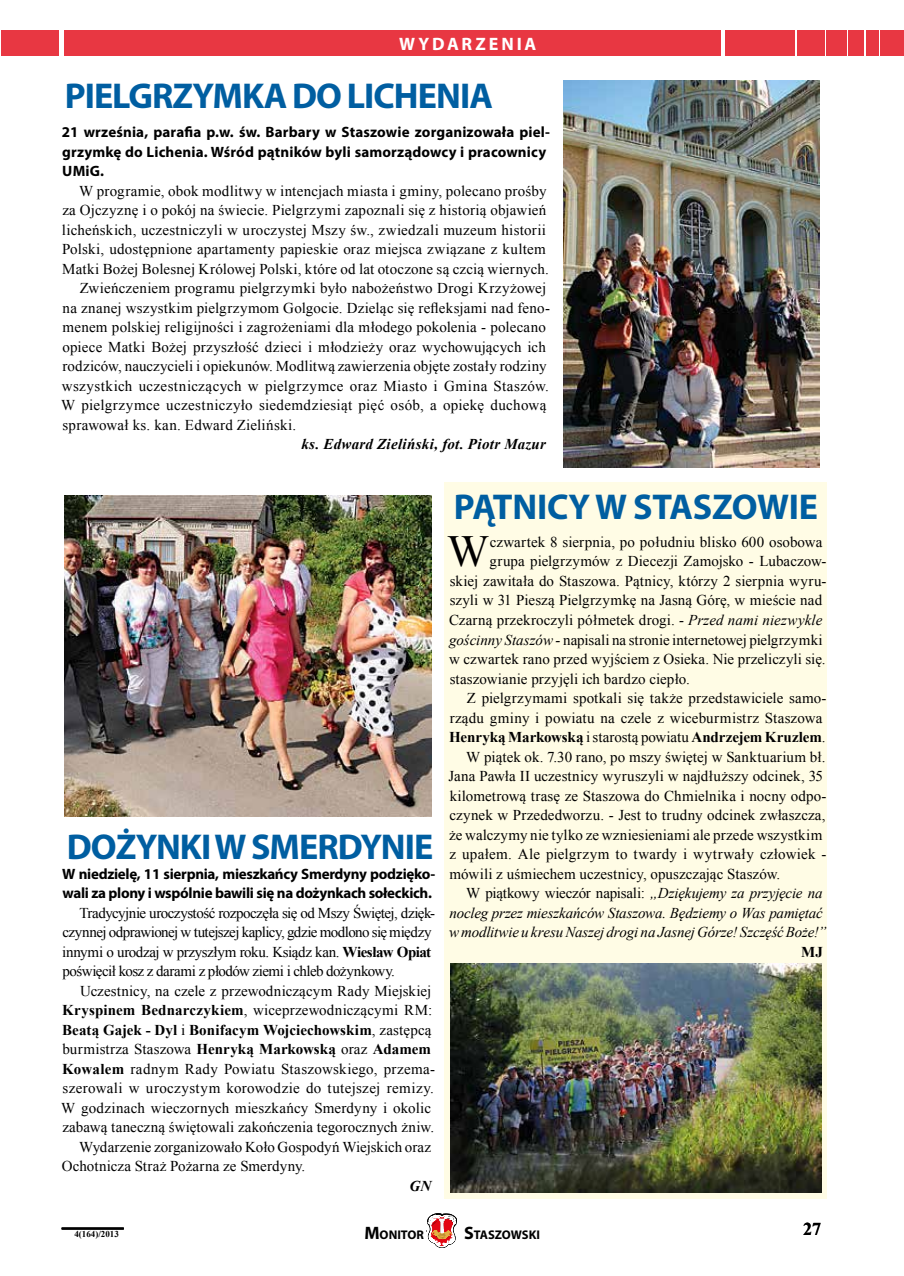
<style>
.page{position:relative;width:904px;height:1276px;background:#fff}
.page>*{position:absolute;margin:0;border:0;box-sizing:border-box;transform-origin:0 0}
.t1{font:44.4px "Times New Roman";color:#000}
.t2{font:700 36px "Myriad Pro";letter-spacing:-.025em;color:#005ea1}
.t3{font:700 36px "Myriad Pro";letter-spacing:-.005em;color:#005ea1}
.t4{font:700 18px "Myriad Pro";letter-spacing:.155em;color:#fff}
.t5{font:700 18px "Times New Roman";color:#000}
.t6{font:15px "Times New Roman";letter-spacing:.01em;color:#000}
.t7{font:15px/19.5px "Times New Roman";letter-spacing:-.035em;color:#000}
.t8{font:700 15px/19.5px "Myriad Pro";color:#000}
.t9{font:italic 15px "Times New Roman";letter-spacing:-.015em;color:#000}
.t10{font:700 15px/19.5px "Myriad Pro";letter-spacing:-.02em;color:#000}
.t11{font:700 15px "Times New Roman";color:#000}
.t12{font:15px "Times New Roman";letter-spacing:-.015em;color:#000}
.t13{font:italic 700 15px "Times New Roman";letter-spacing:.02em;color:#000}
.t14{font:700 12.6px "Myriad Pro";color:#000}
.t15{font:700 9px "Times New Roman";color:#000}
.s1{font-weight:700}
.s2{font-weight:400}
.s3{font-style:italic}
.s4{font-size:18px}
</style>
<div class="page">
<svg style="left:427px;top:1213px;width:30px;height:34px"></svg>
<hr style="left:62px;top:1227px;width:62px;height:1px;background:#000">
<hr style="left:62px;top:1228px;width:62px;height:1px;background:#000">
<div style="left:65px;top:30px;width:656px;height:26px;background:#e83742"></div>
<div style="left:880px;top:30px;width:24px;height:26px;background:#e83742"></div>
<div style="left:866px;top:30px;width:12px;height:26px;background:#e83742"></div>
<div style="left:848px;top:30px;width:16px;height:26px;background:#e83742"></div>
<div style="left:725px;top:30px;width:69px;height:26px;background:#e83742"></div>
<div style="left:2px;top:30px;width:57px;height:26px;background:#e83742"></div>
<div style="left:826px;top:30px;width:20px;height:26px;background:#e83742"></div>
<div style="left:796px;top:30px;width:28px;height:26px;background:#e83742"></div>
<div style="left:444px;top:482px;width:383px;height:717px;background:#fffce5"></div>
<img style="left:451px;top:964px;width:370px;height:228px">
<img style="left:65px;top:496px;width:367px;height:320px">
<img style="left:563px;top:81px;width:256px;height:386px">
<p class="t4" style="left:399px;top:32px;width:101px">WYDARZENI</p>
<p class="t4" style="left:524px;top:32px;width:13px">A</p>
<h2 class="t2" style="left:65px;top:72px;width:68px">Pielgrz</h2>
<h2 class="t2" style="left:192px;top:72px;width:297px">ymka do lichenia</h2>
<p class="t8" style="left:62px;top:122px;width:489px">21 września, parafia p.w. św. Barbary w Staszowie zorganizowała piel&shy;grzymkę do Lichenia. Wśród pątników byli samorządowcy i pracownicy<br>UMiG.</p>
<p class="t6" style="left:79px;top:181px;width:469px">W programie, obok modlitwy w intencjach miasta i gminy, polecano prośby</p>
<p class="t6" style="left:62px;top:200px;width:485px">za Ojczyznę i o pokój na świecie. Pielgrzymi zapoznali się z historią objawień</p>
<p class="t6" style="left:62px;top:220px;width:485px">licheńskich, uczestniczyli w uroczystej Mszy św., zwiedzali muzeum historii</p>
<p class="t6" style="left:62px;top:239px;width:485px">Polski, udostępnione apartamenty papieskie oraz miejsca związane z kultem</p>
<p class="t6" style="left:62px;top:259px;width:488px">Matki Bożej Bolesnej Królowej Polski, które od lat otoczone są czcią wiernych.</p>
<p class="t6" style="left:80px;top:278px;width:468px">Zwieńczeniem programu pielgrzymki było nabożeństwo Drogi Krzyżowej</p>
<p class="t6" style="left:63px;top:298px;width:489px">na znanej wszystkim pielgrzymom Golgocie. Dzieląc się refleksjami nad feno‑</p>
<p class="t6" style="left:63px;top:317px;width:485px">menem polskiej religijności i zagrożeniami dla młodego pokolenia - polecano</p>
<p class="t6" style="left:62px;top:337px;width:485px">opiece Matki Bożej przyszłość dzieci i młodzieży oraz wychowujących ich</p>
<p class="t6" style="left:63px;top:356px;width:485px">rodziców, nauczycieli i opiekunów. Modlitwą zawierzenia objęte zostały rodziny</p>
<p class="t6" style="left:62px;top:376px;width:488px">wszystkich uczestniczących w pielgrzymce oraz Miasto i Gmina Staszów.</p>
<p class="t6" style="left:61px;top:395px;width:487px">W pielgrzymce uczestniczyło siedemdziesiąt pięć osób, a opiekę duchową</p>
<p class="t6" style="left:63px;top:415px;width:235px">sprawował ks. kan. Edward Zieliński.</p>
<p class="t13" style="left:301px;top:434px;width:246px">ks. Edward Zieliński, fot. Piotr Mazur</p>
<h2 class="t2" style="left:67px;top:823px;width:368px">Dożynki w Smerdynie</h2>
<p class="t10" style="left:62px;top:863px;width:374px">W niedzielę, 11 sierpnia, mieszkańcy Smerdyny podzięko&shy;wali za plony i wspólnie bawili się na dożynkach sołeckich.</p>
<p class="t7" style="left:62px;top:902px;width:374px;text-indent:17px">Tradycyjnie uroczystość rozpoczęła się od Mszy Świętej, dzięk‑ czynnej odprawionej w tutejszej kaplicy, gdzie modlono się między innymi o urodzaj w przyszłym roku. Ksiądz kan. <span class="s1">Wiesław Opiat </span>poświęcił kosz z darami z płodów ziemi i chleb dożynkowy.</p>
<p class="t6" style="left:80px;top:980px;width:352px">Uczestnicy, na czele z przewodniczącym Rady Miejskiej</p>
<p class="t6" style="left:62px;top:1000px;width:371px"><span class="s1">Kryspinem Bednarczykiem</span>, wiceprzewodniczącymi RM:</p>
<p class="t11" style="left:62px;top:1019px;width:371px">Beatą Gajek - Dyl <span class="s2">i</span> Bonifacym Wojciechowskim<span class="s2">, zastępcą</span></p>
<p class="t6" style="left:62px;top:1039px;width:370px">burmistrza Staszowa <span class="s1">Henryką Markowską</span> oraz <span class="s1">Adamem</span></p>
<p class="t6" style="left:62px;top:1058px;width:374px"><span class="s1">Kowalem</span> radnym Rady Powiatu Staszowskiego, przema‑</p>
<p class="t6" style="left:63px;top:1078px;width:373px">szerowali w uroczystym korowodzie do tutejszej remizy.</p>
<p class="t6" style="left:61px;top:1097px;width:371px">W godzinach wieczornych mieszkańcy Smerdyny i okolic</p>
<p class="t6" style="left:62px;top:1117px;width:373px">zabawą taneczną świętowali zakończenia tegorocznych żniw.</p>
<p class="t6" style="left:79px;top:1136px;width:353px">Wydarzenie zorganizowało Koło Gospodyń Wiejskich oraz</p>
<p class="t6" style="left:62px;top:1156px;width:245px">Ochotnicza Straż Pożarna ze Smerdyny.</p>
<p class="t13" style="left:409px;top:1175px;width:23px">GN</p>
<h2 class="t3" style="left:454px;top:483px;width:238px">Pątnicy w Staszo</h2>
<h2 class="t2" style="left:757px;top:483px;width:63px">wie</h2>
<h1 class="t1" style="left:447px;top:522px;width:43px">W</h1>
<p class="t6" style="left:490px;top:532px;width:334px">czwartek 8 sierpnia, po południu blisko 600 osobowa</p>
<p class="t6" style="left:489px;top:551px;width:338px">grupa pielgrzymów z Diecezji Zamojsko - Lubaczow‑</p>
<p class="t6" style="left:449px;top:571px;width:378px">skiej zawitała do Staszowa. Pątnicy, którzy 2 sierpnia wyru‑</p>
<p class="t6" style="left:449px;top:590px;width:374px">szyli w 31 Pieszą Pielgrzymkę na Jasną Górę, w mieście nad</p>
<p class="t6" style="left:449px;top:610px;width:375px">Czarną przekroczyli półmetek drogi. <span class="s3">- Przed nami niezwykle</span></p>
<p class="t6" style="left:449px;top:629px;width:375px"><span class="s3">gościnny Staszów -</span> napisali na stronie internetowej pielgrzymki</p>
<p class="t6" style="left:449px;top:649px;width:378px">w czwartek rano przed wyjściem z Osieka. Nie przeliczyli się.</p>
<p class="t6" style="left:449px;top:668px;width:242px">staszowianie przyjęli ich bardzo ciepło.</p>
<p class="t6" style="left:467px;top:688px;width:361px">Z pielgrzymami spotkali się także przedstawiciele samo‑</p>
<p class="t6" style="left:449px;top:707px;width:374px">rządu gminy i powiatu na czele z wiceburmistrz Staszowa</p>
<p class="t11" style="left:449px;top:726px;width:377px">Henryką Markowską <span class="s2">i starostą powiatu</span> Andrzejem Kruzlem<span class="s2">.</span></p>
<p class="t6" style="left:466px;top:746px;width:361px">W piątek ok. 7.30 rano, po mszy świętej w Sanktuarium bł.</p>
<p class="t6" style="left:448px;top:766px;width:376px">Jana Pawła II uczestnicy wyruszyli w najdłuższy odcinek, 35</p>
<p class="t6" style="left:449px;top:785px;width:378px">kilometrową trasę ze Staszowa do Chmielnika i nocny odpo‑</p>
<p class="t6" style="left:449px;top:805px;width:377px">czynek w Przededworzu. - Jest to trudny odcinek zwłaszcza,</p>
<p class="t6" style="left:449px;top:824px;width:375px">że walczymy nie tylko ze wzniesieniami ale przede wszystkim</p>
<p class="t6" style="left:449px;top:844px;width:377px">z upałem. Ale pielgrzym to twardy i wytrwały człowiek -</p>
<p class="t6" style="left:449px;top:863px;width:332px">mówili z uśmiechem uczestnicy, opuszczając Staszów.</p>
<p class="t12" style="left:466px;top:883px;width:358px">W piątkowy wieczór napisali: <span class="s3">„Dziękujemy za przyjęcie na</span></p>
<p class="t9" style="left:449px;top:902px;width:375px">nocleg przez mieszkańców Staszowa. Będziemy o Was pamiętać</p>
<p class="t9" style="left:449px;top:921px;width:379px">w modlitwie u kresu Naszej drogi na Jasnej Górze! Szczęść Boże!”</p>
<p class="t11" style="left:801px;top:941px;width:23px">MJ</p>
<p class="t15" style="left:74px;top:1227px;width:46px">4(164)/2013</p>
<p class="t14" style="left:364px;top:1226px;width:61px"><span class="s4">M</span>ONITOR</p>
<p class="t14" style="left:464px;top:1226px;width:77px"><span class="s4">S</span>TASZOWSKI</p>
<p class="t5" style="left:803px;top:1216px;width:19px">27</p>
</div>
